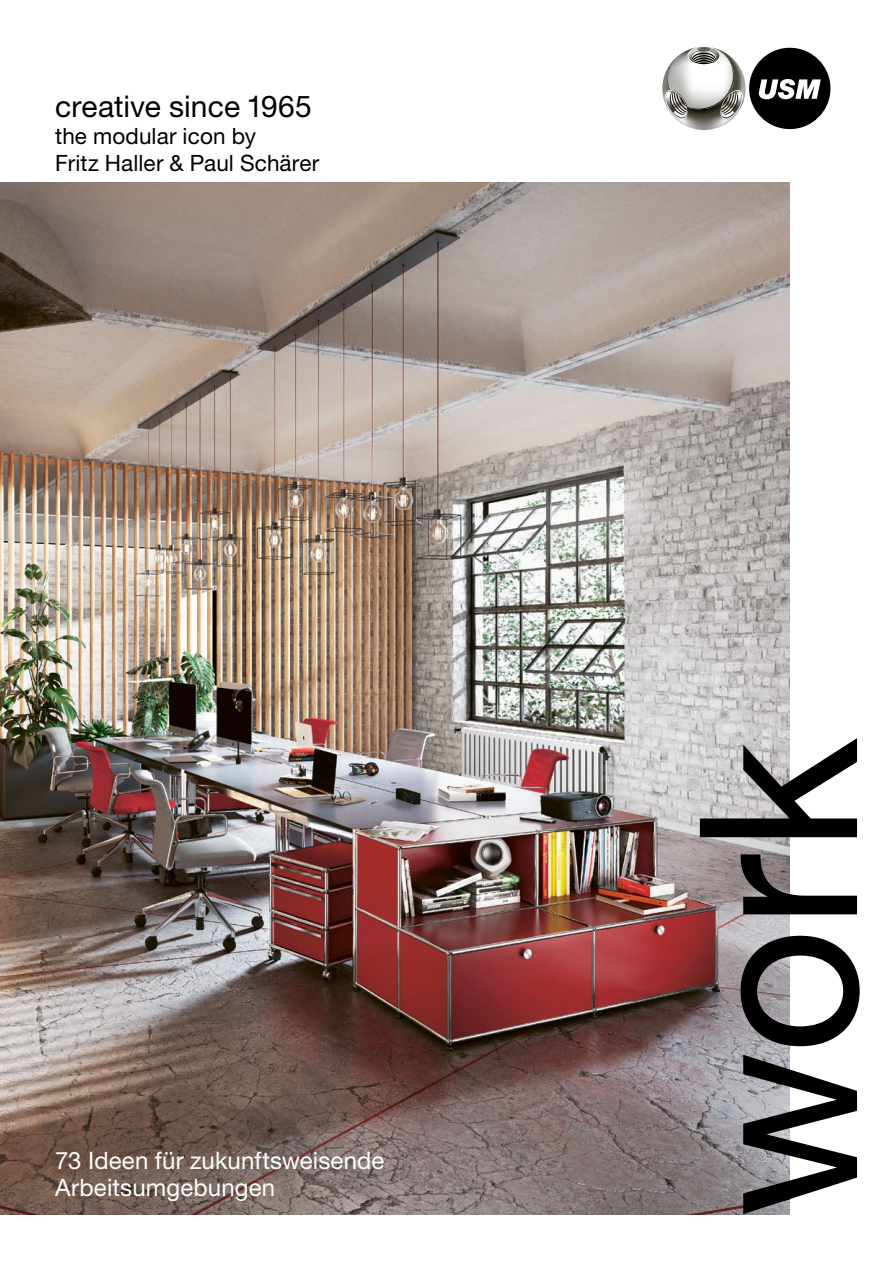
<style>
.page{position:relative;width:893px;height:1263px;background:#fff}
.page>*{position:absolute;margin:0;border:0;box-sizing:border-box;transform-origin:0 0}
.t1{font:30px "Helvetica Neue LT Pro";letter-spacing:.005em;color:#000}
.t2{font:24px/27px "Helvetica Neue LT Pro";letter-spacing:.005em;color:#fff}
.t3{font:22.5px/26.7px "Helvetica Neue LT Pro";letter-spacing:.005em;color:#000}
</style>
<div class="page">
<div style="left:749px;top:48px;width:81px;height:81px;background:#000;border-radius:50%"></div>
<svg style="left:759px;top:79px;width:62px;height:20px"></svg>
<img style="left:662px;top:64px;width:83px;height:66px">
<img style="left:732px;top:58px;width:6px;height:7px">
<img style="left:668px;top:74px;width:65px;height:35px">
<img style="left:720px;top:50px;width:12px;height:16px">
<svg style="left:664px;top:88px;width:24px;height:33px"></svg>
<svg style="left:719px;top:88px;width:25px;height:33px"></svg>
<svg style="left:670px;top:47px;width:50px;height:19px"></svg>
<img style="left:0;top:183px;width:789px;height:1031px">
<svg style="left:700px;top:738px;width:160px;height:476px"></svg>
<p class="t1" style="left:55px;top:88px;width:258px">creative since 1965</p>
<p class="t3" style="left:55px;top:122px;width:266px">the modular icon by<br>Fritz Haller &amp; Paul Schärer</p>
<p class="t2" style="left:55px;top:1146px;width:331px">73 Ideen für zukunftsweisende<br>Arbeitsumgebungen</p>
</div>
